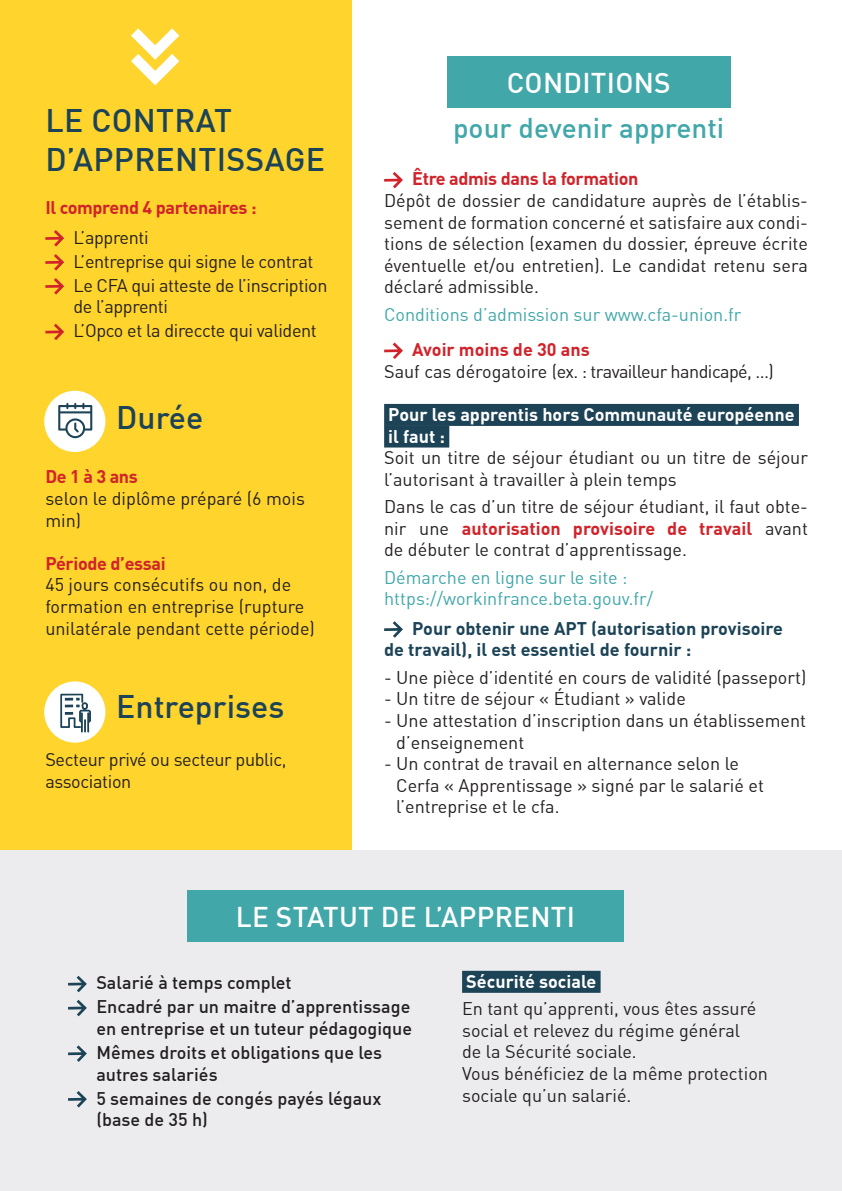
<style>
.page{position:relative;width:842px;height:1191px;background:#fff}
.page>*{position:absolute;margin:0;border:0;box-sizing:border-box;transform-origin:0 0}
.Titre_procedure{font:500 32px "DIN Pro";letter-spacing:.005em;color:#1d4357}
.Titre_procedure-2{font:500 28px "DIN Pro";letter-spacing:.01em;color:#fff}
.Titre_procedure-3{font:500 28px "DIN Pro";color:#41a7a9}
._4-txt_C9{font:18px/21.6px "DIN Pro";color:#231f20}
._4-txt_C9_justifié{font:18px/21.6px "DIN Pro";color:#231f20;text-align:justify}
._4-txt_C9-2{font:500 18px/21.6px "DIN Pro";color:#231f20}
._4-txt_C9-3{font:18px/21.6px "DIN Pro";letter-spacing:-.02em;color:#231f20}
._4-txt_C9-4{font:18px/21.6px "DIN Pro";color:#41a7a9}
._4-txt_C9-5{font:700 18px/21.6px "DIN Pro";color:#1d4357}
.Txt_rouge{font:700 18px "DIN Pro";letter-spacing:-.02em;color:#d1232a}
._4-txt_C9-6{font:18px/21.6px "DIN Pro";letter-spacing:-.03em;color:#231f20}
.titre_soulignés{font:700 18px/21.6px "DIN Pro";color:#fff}
.s1{font-weight:700;color:#d1232a}
</style>
<div class="page">
<div style="left:0;top:0;width:351px;height:853px;background:#ffd42c"></div>
<div style="left:44px;top:391px;width:61px;height:61px;background:#fff;border-radius:50%"></div>
<div style="left:44px;top:681px;width:61px;height:61px;background:#fff;border-radius:50%"></div>
<div style="left:0;top:850px;width:842px;height:341px;background:#ececee"></div>
<svg style="left:45px;top:230px;width:19px;height:16px"></svg>
<svg style="left:45px;top:254px;width:19px;height:16px"></svg>
<svg style="left:45px;top:278px;width:19px;height:16px"></svg>
<svg style="left:45px;top:324px;width:19px;height:16px"></svg>
<div style="left:447px;top:57px;width:283px;height:51px;background:#41a7a9"></div>
<div style="left:187px;top:890px;width:437px;height:51px;background:#41a7a9"></div>
<svg style="left:58px;top:403px;width:34px;height:35px"></svg>
<svg style="left:60px;top:693px;width:31px;height:39px"></svg>
<div style="left:384px;top:404px;width:415px;height:22px;background:#1d4357"></div>
<div style="left:384px;top:425px;width:65px;height:22px;background:#1d4357"></div>
<svg style="left:384px;top:172px;width:19px;height:16px"></svg>
<svg style="left:384px;top:342px;width:19px;height:17px"></svg>
<svg style="left:384px;top:621px;width:19px;height:16px"></svg>
<div style="left:462px;top:970px;width:139px;height:22px;background:#1d4357"></div>
<svg style="left:68px;top:976px;width:19px;height:16px"></svg>
<svg style="left:68px;top:1000px;width:19px;height:16px"></svg>
<svg style="left:68px;top:1045px;width:19px;height:16px"></svg>
<svg style="left:68px;top:1091px;width:19px;height:16px"></svg>
<svg style="left:131px;top:28px;width:48px;height:57px"></svg>
<p class="Titre_procedure" style="left:46px;top:100px;width:188px">LE CONTRAT</p>
<p class="Titre_procedure" style="left:46px;top:139px;width:281px">D’APPRENTISSAGE</p>
<p class="Txt_rouge" style="left:45px;top:196px;width:213px">Il comprend 4 partenaires :</p>
<p class="_4-txt_C9-3" style="left:73px;top:226px;width:77px">L’apprenti</p>
<p class="_4-txt_C9-3" style="left:73px;top:250px;width:242px">L’entreprise qui signe le contrat</p>
<p class="_4-txt_C9-3" style="left:73px;top:274px;width:256px">Le CFA qui atteste de l’inscription de l’apprenti</p>
<p class="_4-txt_C9-3" style="left:73px;top:320px;width:245px">L’Opco et la direccte qui valident</p>
<p class="Titre_procedure" style="left:116px;top:397px;width:89px">Durée</p>
<p class="Txt_rouge" style="left:45px;top:465px;width:94px">De 1 à 3 ans</p>
<p class="_4-txt_C9" style="left:45px;top:487px;width:261px">selon le diplôme préparé (6 mois min)</p>
<p class="Txt_rouge" style="left:45px;top:551px;width:122px">Période d’essai</p>
<p class="_4-txt_C9" style="left:45px;top:574px;width:271px">45 jours consécutifs ou non, de formation en entreprise (rupture unilatérale pendant cette période)</p>
<p class="Titre_procedure" style="left:116px;top:686px;width:170px">Entreprises</p>
<p class="_4-txt_C9-3" style="left:45px;top:748px;width:243px">Secteur privé ou secteur public, association</p>
<p class="Titre_procedure-2" style="left:507px;top:65px;width:165px">CONDITIONS</p>
<p class="Titre_procedure-3" style="left:453px;top:110px;width:273px">pour devenir apprenti</p>
<p class="Txt_rouge" style="left:412px;top:167px;width:228px">Être admis dans la formation</p>
<p class="_4-txt_C9_justifié" style="left:384px;top:189px;width:425px">Dépôt de dossier de candidature auprès de l’établis&shy;sement de formation concerné et satisfaire aux condi&shy;tions de sélection (examen du dossier, épreuve écrite éventuelle et/ou entretien). Le candidat retenu sera déclaré admissible.</p>
<p class="_4-txt_C9-4" style="left:384px;top:303px;width:359px">Conditions d’admission sur www.cfa-union.fr</p>
<p class="_4-txt_C9-6" style="left:384px;top:338px;width:391px;text-indent:28px"><span class="s1">Avoir moins de 30 ans<br></span>Sauf cas dérogatoire (ex. : travailleur handicapé, …)</p>
<p class="titre_soulignés" style="left:388px;top:403px;width:408px">Pour les apprentis hors Communauté européenne il faut :</p>
<p class="_4-txt_C9_justifié" style="left:384px;top:446px;width:425px">Soit un titre de séjour étudiant ou un titre de séjour l’autorisant à travailler à plein temps</p>
<p class="_4-txt_C9_justifié" style="left:384px;top:495px;width:425px">Dans le cas d’un titre de séjour étudiant, il faut obte&shy;nir une <span class="s1">autorisation provisoire de travail</span> avant de débuter le contrat d’apprentissage.</p>
<p class="_4-txt_C9-4" style="left:384px;top:566px;width:271px">Démarche en ligne sur le site : https://workinfrance.beta.gouv.fr/</p>
<p class="_4-txt_C9-5" style="left:384px;top:616px;width:400px;text-indent:28px">Pour obtenir une APT (autorisation provisoire de travail), il est essentiel de fournir :</p>
<p class="_4-txt_C9" style="left:384px;top:666px;width:424px">- Une pièce d’identité en cours de validité (passeport)</p>
<p class="_4-txt_C9" style="left:384px;top:687px;width:303px">- Un titre de séjour « Étudiant » valide</p>
<p class="_4-txt_C9" style="left:396px;top:709px;width:411px;text-indent:-12px">- Une attestation d’inscription dans un établissement d’enseignement</p>
<p class="_4-txt_C9" style="left:396px;top:752px;width:369px;text-indent:-12px">- Un contrat de travail en alternance selon le<br>Cerfa « Apprentissage » signé par le salarié et l’entreprise et le cfa.</p>
<p class="Titre_procedure-2" style="left:236px;top:898px;width:341px">LE STATUT DE L’APPRENTI</p>
<p class="_4-txt_C9-2" style="left:96px;top:971px;width:197px">Salarié à temps complet</p>
<p class="_4-txt_C9-2" style="left:96px;top:995px;width:317px">Encadré par un maitre d’apprentissage en entreprise et un tuteur pédagogique</p>
<p class="_4-txt_C9-2" style="left:96px;top:1041px;width:287px">Mêmes droits et obligations que les autres salariés</p>
<p class="_4-txt_C9-2" style="left:96px;top:1086px;width:287px">5 semaines de congés payés légaux (base de 35 h)</p>
<p class="titre_soulignés" style="left:466px;top:969px;width:132px">Sécurité sociale</p>
<p class="_4-txt_C9" style="left:462px;top:997px;width:296px">En tant qu’apprenti, vous êtes assuré social et relevez du régime général de la Sécurité sociale.</p>
<p class="_4-txt_C9" style="left:462px;top:1062px;width:307px">Vous bénéficiez de la même protection sociale qu’un salarié.</p>
</div>
